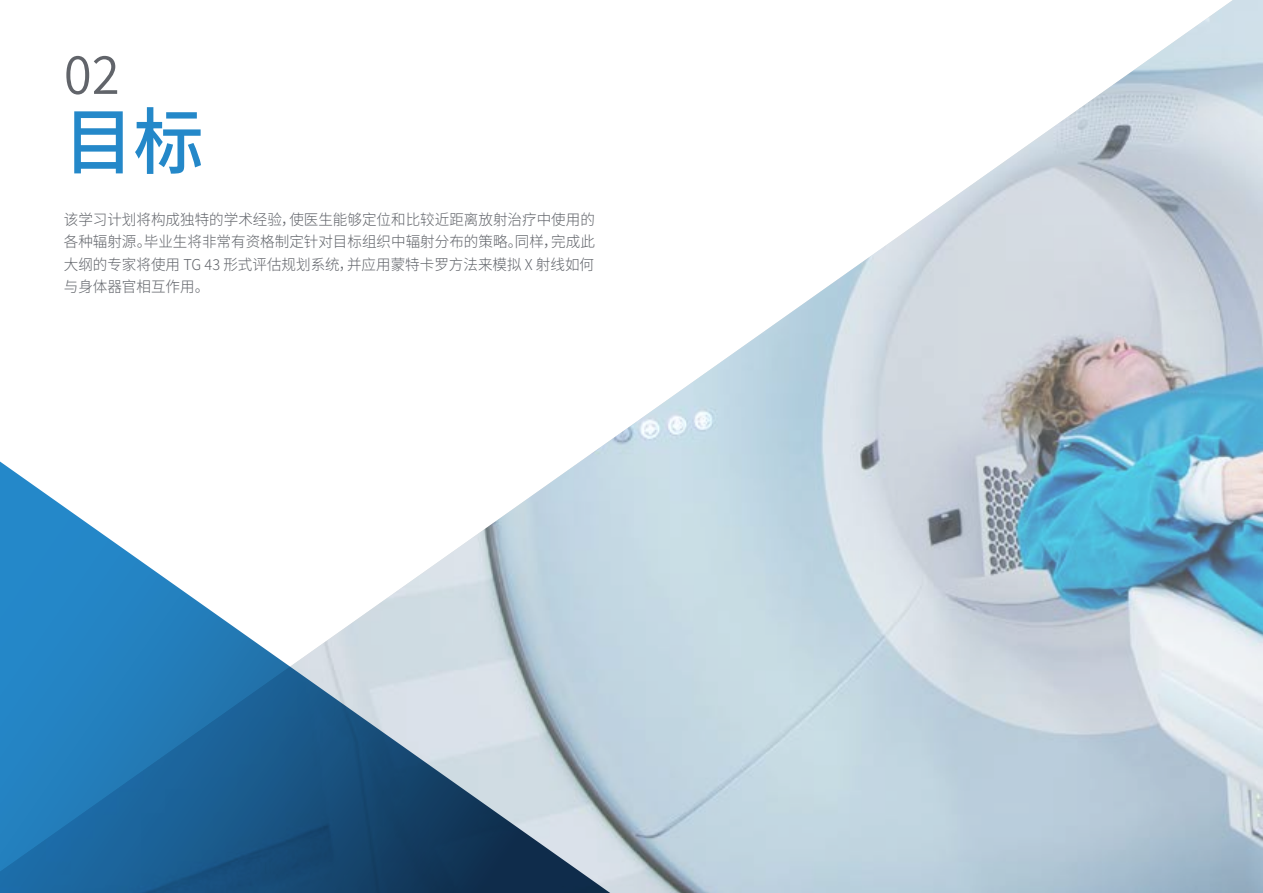
<style>
.page{position:relative;width:1263px;height:893px;background:#fff}
.page>*{position:absolute;margin:0;border:0;box-sizing:border-box;transform-origin:0 0}
.t1{font:500 72px "Source Han Sans CN";color:#2488c9}
.t2{font:52.5px "Source Han Sans CN";color:#61646a}
.t3{font:300 15px/22.5px "Source Han Sans CN";color:#61646a;text-align:justify}
</style>
<div class="page">
<img style="left:602px;top:0;width:661px;height:893px">
<svg style="left:0;top:446px;width:640px;height:447px"></svg>
<h2 class="t2" style="left:64px;top:45px;width:57px">02</h2>
<h1 class="t1" style="left:64px;top:101px;width:141px">目标</h1>
<p class="t3" style="left:64px;top:208px;width:533px">该学习计划将构成独特的学术经验，使医生能够定位和比较近距离放射治疗中使用的各种辐射源。毕业生将非常有资格制定针对目标组织中辐射分布的策略。同样，完成此大纲的专家将使用 TG 43 形式评估规划系统，并应用蒙特卡罗方法来模拟 X 射线如何与身体器官相互作用。</p>
</div>
